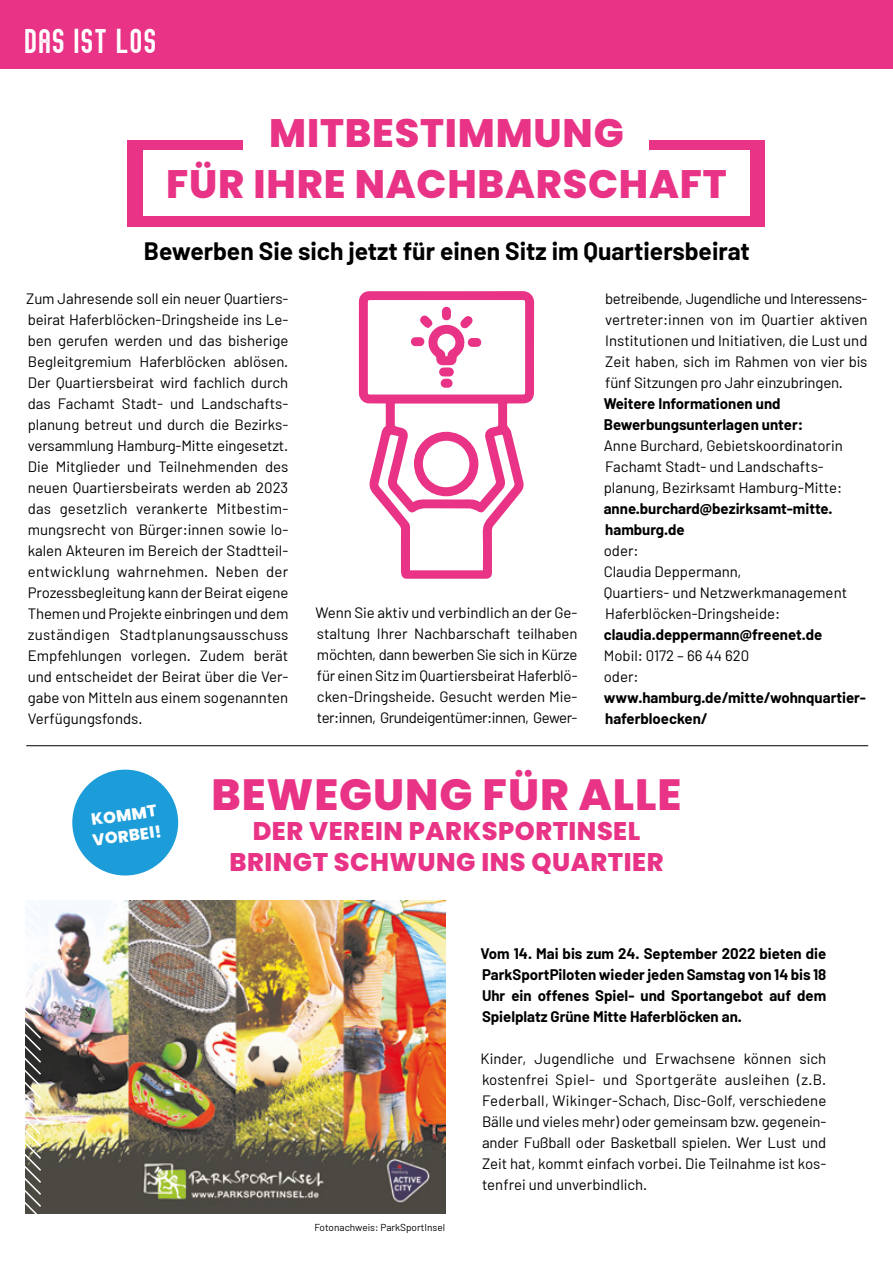
<style>
.page{position:relative;width:893px;height:1263px;background:#fff}
.page>*{position:absolute;margin:0;border:0;box-sizing:border-box;transform-origin:0 0}
.t1{font:800 43.65px "Poppins";letter-spacing:.02em;color:#e83386}
.t2{font:800 39.6px/51px "Poppins";letter-spacing:.02em;color:#e83386;text-align:center}
.t3{font:34.5px "Abraham Stamp Stamp";letter-spacing:.03em;color:#fff}
.t4{font:800 25.5px/30.3px "Poppins";letter-spacing:.02em;color:#e83386;text-align:center}
.t5{font:700 24.6px "Barlow";color:#000}
.t6{font:800 16.2px/21px "Poppins";color:#fff}
.t7{font:15px/21px "Barlow";color:#000;text-align:justify}
.t8{font:700 15px/21px "Barlow";color:#000}
.t9{font:10.05px "Barlow";color:#000}
</style>
<div class="page">
<div style="left:128px;top:141px;width:637px;height:86px;background:#e83386"></div>
<img style="left:43px;top:900px;width:402px;height:313px">
<div style="left:244px;top:97px;width:405px;height:71px;background:#fff"></div>
<div style="left:143px;top:151px;width:607px;height:65px;background:#fff"></div>
<div style="left:72px;top:770px;width:106px;height:105px;background:#1c9cd8;border-radius:50%"></div>
<div style="left:0;top:0;width:893px;height:68px;background:#e83386"></div>
<svg style="left:359px;top:291px;width:175px;height:288px"></svg>
<svg style="left:411px;top:307px;width:70px;height:81px"></svg>
<svg style="left:414px;top:432px;width:65px;height:64px"></svg>
<hr style="left:26px;top:745px;width:842px;height:1px;background:#000">
<svg style="left:25px;top:745px;width:18px;height:469px"></svg>
<h3 class="t3" style="left:26px;top:23px;width:134px">DAS IST LOS</h3>
<h2 class="t2" style="left:166px;top:108px;width:562px">MITBESTIMMUNG<br>FÜR IHRE NACHBARSCHAFT</h2>
<h3 class="t5" style="left:144px;top:236px;width:607px">Bewerben Sie sich jetzt für einen Sitz im Quartiersbeirat</h3>
<p class="t7" style="left:26px;top:288px;width:264px">Zum Jahresende soll ein neuer Quartiers&shy;beirat Haferblöcken-Dringsheide ins Le&shy;ben gerufen werden und das bisherige Begleitgremium Haferblöcken ablösen.<br>Der Quartiersbeirat wird fachlich durch das Fachamt Stadt- und Landschafts&shy;planung betreut und durch die Bezirks&shy;versammlung Hamburg-Mitte eingesetzt.<br>Die Mitglieder und Teilnehmenden des neuen Quartiersbeirats werden ab 2023 das gesetzlich verankerte Mitbestim&shy;mungsrecht von Bürger:innen sowie lo&shy;kalen Akteuren im Bereich der Stadtteil&shy;entwicklung wahrnehmen. Neben der Prozessbegleitung kann der Beirat eigene Themen und Projekte einbringen und dem zuständigen Stadtplanungsausschuss Empfehlungen vorlegen. Zudem berät und entscheidet der Beirat über die Ver&shy;gabe von Mitteln aus einem sogenannten Verfügungsfonds.</p>
<p class="t7" style="left:605px;top:288px;width:264px">betreibende, Jugendliche und Interessens&shy;vertreter:innen von im Quartier aktiven Institutionen und Initiativen, die Lust und Zeit haben, sich im Rahmen von vier bis fünf Sitzungen pro Jahr einzubringen.</p>
<p class="t8" style="left:604px;top:393px;width:201px">Weitere Informationen und<br>Bewerbungsunterlagen unter:</p>
<p class="t7" style="left:604px;top:435px;width:241px;text-align:left">Anne Burchard, Gebietskoordinatorin<br>Fachamt Stadt- und Landschafts&shy;planung, Bezirksamt Hamburg-Mitte:</p>
<p class="t8" style="left:604px;top:498px;width:230px">anne.burchard@bezirksamt-mitte. hamburg.de</p>
<p class="t7" style="left:604px;top:540px;width:245px;text-align:left">oder:<br>Claudia Deppermann,<br>Quartiers- und Netzwerkmanagement<br>Haferblöcken-Dringsheide:</p>
<p class="t8" style="left:604px;top:624px;width:220px">claudia.deppermann@freenet.de</p>
<p class="t7" style="left:604px;top:645px;width:147px">Mobil: 0172 – 66 44 620 oder:</p>
<p class="t8" style="left:604px;top:687px;width:264px">www.hamburg.de/mitte/wohnquartier&shy;haferbloecken/</p>
<p class="t7" style="left:315px;top:601px;width:264px">Wenn Sie aktiv und verbindlich an der Ge&shy;staltung Ihrer Nachbarschaft teilhaben möchten, dann bewerben Sie sich in Kürze für einen Sitz im Quartiersbeirat Haferblö&shy;cken-Dringsheide. Gesucht werden Mie&shy;ter:innen, Grundeigentümer:innen, Gewer-</p>
<p class="t6" style="left:88px;top:809px;width:71px;rotate:-8deg">KOMMT<br>VORBEI!</p>
<h1 class="t1" style="left:212px;top:769px;width:471px">BEWEGUNG FÜR ALLE</h1>
<h3 class="t4" style="left:229px;top:816px;width:436px">DER VEREIN PARKSPORTINSEL<br>BRINGT SCHWUNG INS QUARTIER</h3>
<p class="t9" style="left:314px;top:1221px;width:132px">Fotonachweis: ParkSportInsel</p>
<p class="t8" style="left:480px;top:942px;width:347px;text-align:justify">Vom 14. Mai bis zum 24. September 2022 bieten die ParkSportPiloten wieder jeden Samstag von 14 bis 18<br>Uhr ein offenes Spiel- und Sportangebot auf dem Spielplatz Grüne Mitte Haferblöcken an.</p>
<p class="t7" style="left:480px;top:1047px;width:347px">Kinder, Jugendliche und Erwachsene können sich kostenfrei Spiel- und Sportgeräte ausleihen (z.B.<br>Federball, Wikinger-Schach, Disc-Golf, verschiedene Bälle und vieles mehr) oder gemeinsam bzw. gegenein&shy;ander Fußball oder Basketball spielen. Wer Lust und Zeit hat, kommt einfach vorbei. Die Teilnahme ist kos&shy;tenfrei und unverbindlich.</p>
</div>
